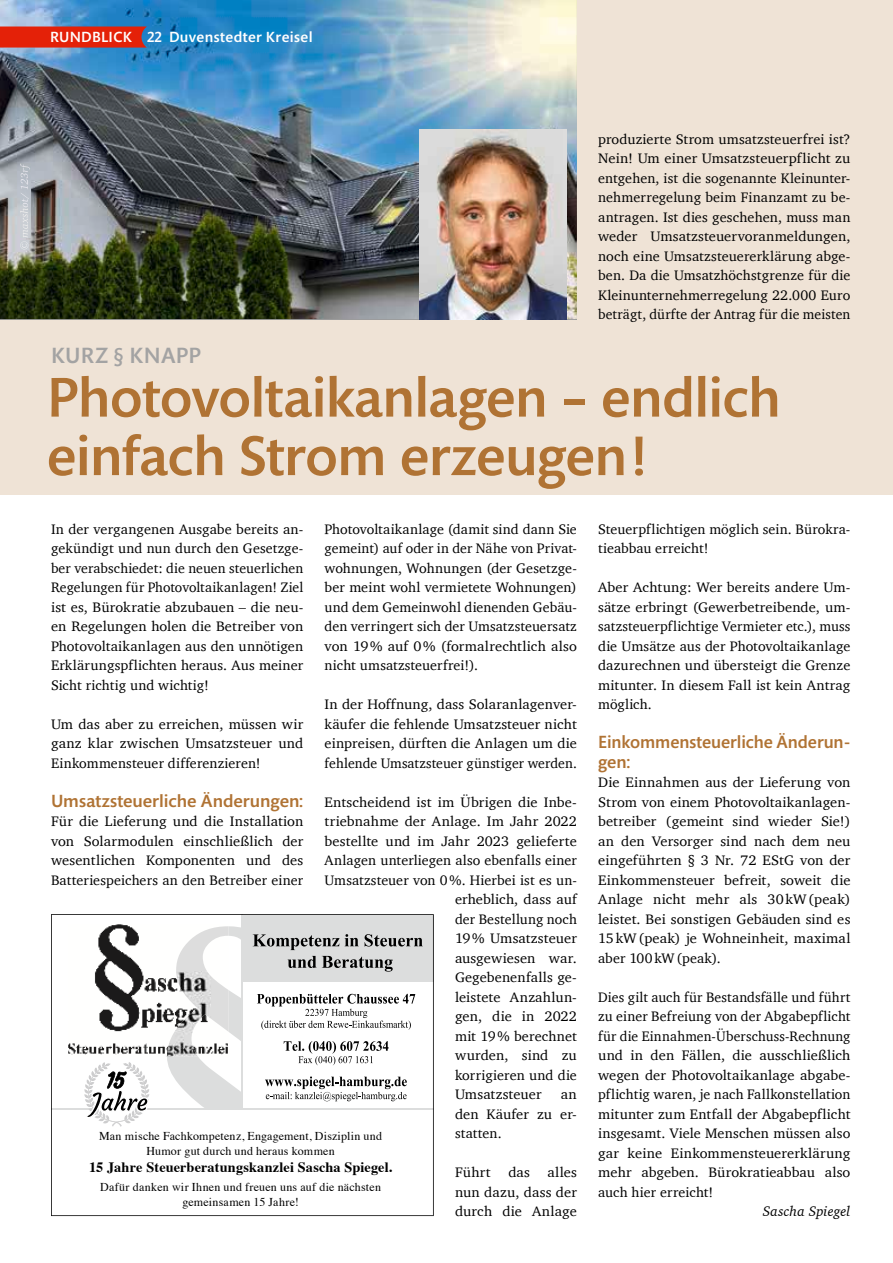
<style>
.page{position:relative;width:893px;height:1263px;background:#fff}
.page>*{position:absolute;margin:0;border:0;box-sizing:border-box;transform-origin:0 0}
.t1{font:500 57px/58.5px "Mundo Sans Std";letter-spacing:-.01em;color:#b07334}
.t2{font:500 22.5px "Mundo Sans Std";letter-spacing:.015em;color:#a3a3a3}
.t3{font:500 18px/19.5px "Mundo Sans Std";color:#b07334}
.t4{font:500 15px "Mundo Sans Std";letter-spacing:.03em;color:#fff}
.t5{font:700 14.25px "Times";letter-spacing:.01em;color:#000}
.t6{font:14.1px/19.5px "Charter";letter-spacing:.01em;color:#000;text-align:justify}
.t7{font:italic 14.1px "Charter BT";letter-spacing:.005em;color:#000}
.t8{font:12px/15px "Times";letter-spacing:.015em;color:#000;text-align:center}
</style>
<div class="page">
<div style="left:0;top:0;width:893px;height:495px;background:#efe3d6"></div>
<img style="left:0;top:0;width:577px;height:319px">
<img style="left:419px;top:129px;width:148px;height:190px">
<svg style="left:51px;top:914px;width:383px;height:302px"></svg>
<svg style="left:20px;top:241px;width:8px;height:8px"></svg>
<img style="left:20px;top:164px;width:10px;height:73px">
<svg style="left:0;top:27px;width:147px;height:21px;background:#dc2611"></svg>
<p class="t4" style="left:50px;top:29px;width:264px">RUNDBLICK 22 Duvenstedter Kreisel</p>
<p class="t6" style="left:598px;top:129px;width:254px">produzierte Strom umsatzsteuerfrei ist?<br>Nein! Um einer Umsatzsteuerpflicht zu entgehen, ist die sogenannte Kleinunter&shy;nehmerregelung beim Finanzamt zu be&shy;antragen. Ist dies geschehen, muss man weder Umsatzsteuervoranmeldungen, noch eine Umsatzsteuererklärung abge&shy;ben. Da die Umsatzhöchstgrenze für die Kleinunternehmerregelung 22.000 Euro beträgt, dürfte der Antrag für die meisten</p>
<h2 class="t2" style="left:51px;top:343px;width:152px">KURZ § KNAPP</h2>
<h1 class="t1" style="left:47px;top:370px;width:735px">Photovoltaikanlagen – endlich einfach Strom erzeugen!</h1>
<p class="t6" style="left:51px;top:519px;width:254px">In der vergangenen Ausgabe bereits an&shy;gekündigt und nun durch den Gesetzge&shy;ber verabschiedet: die neuen steuerlichen Regelungen für Photovoltaikanlagen! Ziel ist es, Bürokratie abzubauen – die neu&shy;en Regelungen holen die Betreiber von Photovoltaikanlagen aus den unnötigen Erklärungspflichten heraus. Aus meiner Sicht richtig und wichtig!</p>
<p class="t6" style="left:51px;top:714px;width:254px">Um das aber zu erreichen, müssen wir ganz klar zwischen Umsatzsteuer und Einkommensteuer differenzieren!</p>
<p class="t3" style="left:51px;top:791px;width:254px">Umsatzsteuerliche Änderungen:</p>
<p class="t6" style="left:51px;top:811px;width:254px">Für die Lieferung und die Installation von Solarmodulen einschließlich der wesentlichen Komponenten und des Batteriespeichers an den Betreiber einer</p>
<p class="t6" style="left:598px;top:519px;width:254px">Steuerpflichtigen möglich sein. Bürokra&shy;tieabbau erreicht!</p>
<p class="t6" style="left:598px;top:577px;width:254px">Aber Achtung: Wer bereits andere Um&shy;sätze erbringt (Gewerbetreibende, um&shy;satzsteuerpflichtige Vermieter etc.), muss die Umsätze aus der Photovoltaikanlage dazurechnen und übersteigt die Grenze mitunter. In diesem Fall ist kein Antrag möglich.</p>
<p class="t3" style="left:598px;top:733px;width:254px">Einkommensteuerliche Änderun&shy;gen:</p>
<p class="t6" style="left:598px;top:772px;width:254px">Die Einnahmen aus der Lieferung von Strom von einem Photovoltaikanlagen&shy;betreiber (gemeint sind wieder Sie!) an den Versorger sind nach dem neu eingeführten § 3 Nr. 72 EStG von der Einkommensteuer befreit, soweit die Anlage nicht mehr als 30 kW (peak) leistet. Bei sonstigen Gebäuden sind es 15 kW (peak) je Wohneinheit, maximal aber 100 kW (peak).</p>
<p class="t6" style="left:598px;top:987px;width:254px">Dies gilt auch für Bestandsfälle und führt zu einer Befreiung von der Abgabepflicht für die Einnahmen-Überschuss-Rechnung und in den Fällen, die ausschließlich wegen der Photovoltaikanlage abgabe&shy;pflichtig waren, je nach Fallkonstellation mitunter zum Entfall der Abgabepflicht insgesamt. Viele Menschen müssen also gar keine Einkommensteuererklärung mehr abgeben. Bürokratieabbau also auch hier erreicht!</p>
<p class="t7" style="left:763px;top:1202px;width:89px">Sascha Spiegel</p>
<p class="t6" style="left:325px;top:519px;width:254px">Photovoltaikanlage (damit sind dann Sie gemeint) auf oder in der Nähe von Privat&shy;wohnungen, Wohnungen (der Gesetzge&shy;ber meint wohl vermietete Wohnungen) und dem Gemeinwohl dienenden Gebäu&shy;den verringert sich der Umsatzsteuersatz von 19 % auf 0 % (formalrechtlich also nicht umsatzsteuerfrei!).</p>
<p class="t6" style="left:325px;top:694px;width:254px">In der Hoffnung, dass Solaranlagenver&shy;käufer die fehlende Umsatzsteuer nicht einpreisen, dürften die Anlagen um die fehlende Umsatzsteuer günstiger werden.</p>
<p class="t6" style="left:325px;top:792px;width:254px">Entscheidend ist im Übrigen die Inbe-</p>
<p class="t6" style="left:325px;top:811px;width:254px">triebnahme der Anlage. Im Jahr 2022</p>
<p class="t6" style="left:325px;top:831px;width:254px">bestellte und im Jahr 2023 gelieferte</p>
<p class="t6" style="left:325px;top:850px;width:254px">Anlagen unterliegen also ebenfalls einer</p>
<p class="t6" style="left:325px;top:870px;width:254px">Umsatzsteuer von 0 %. Hierbei ist es un-</p>
<p class="t6" style="left:455px;top:889px;width:123px">erheblich, dass auf</p>
<p class="t6" style="left:455px;top:909px;width:123px">der Bestellung noch</p>
<p class="t6" style="left:455px;top:928px;width:123px">19 % Umsatzsteuer</p>
<p class="t6" style="left:455px;top:948px;width:123px">ausgewiesen war.</p>
<p class="t6" style="left:455px;top:967px;width:123px">Gegebenenfalls ge-</p>
<p class="t6" style="left:455px;top:987px;width:123px">leistete Anzahlun-</p>
<p class="t6" style="left:455px;top:1006px;width:123px">gen, die in 2022</p>
<p class="t6" style="left:455px;top:1026px;width:123px">mit 19 % berechnet</p>
<p class="t6" style="left:455px;top:1045px;width:123px">wurden, sind zu</p>
<p class="t6" style="left:455px;top:1065px;width:123px">korrigieren und die</p>
<p class="t6" style="left:455px;top:1084px;width:88px">Umsatzsteuer</p>
<p class="t6" style="left:455px;top:1084px;width:123px;text-indent:106px">an den Käufer zu er&shy;statten.</p>
<p class="t6" style="left:455px;top:1162px;width:123px">Führt das alles nun dazu, dass der durch die Anlage</p>
<p class="t8" style="left:99px;top:1128px;width:284px">Man mische Fachkompetenz, Engagement, Disziplin und<br>Humor gut durch und heraus kommen</p>
<p class="t5" style="left:89px;top:1153px;width:305px">15 Jahre Steuerberatungskanzlei Sascha Spiegel.</p>
<p class="t8" style="left:100px;top:1179px;width:282px">Dafür danken wir Ihnen und freuen uns auf die nächsten gemeinsamen 15 Jahre!</p>
</div>
